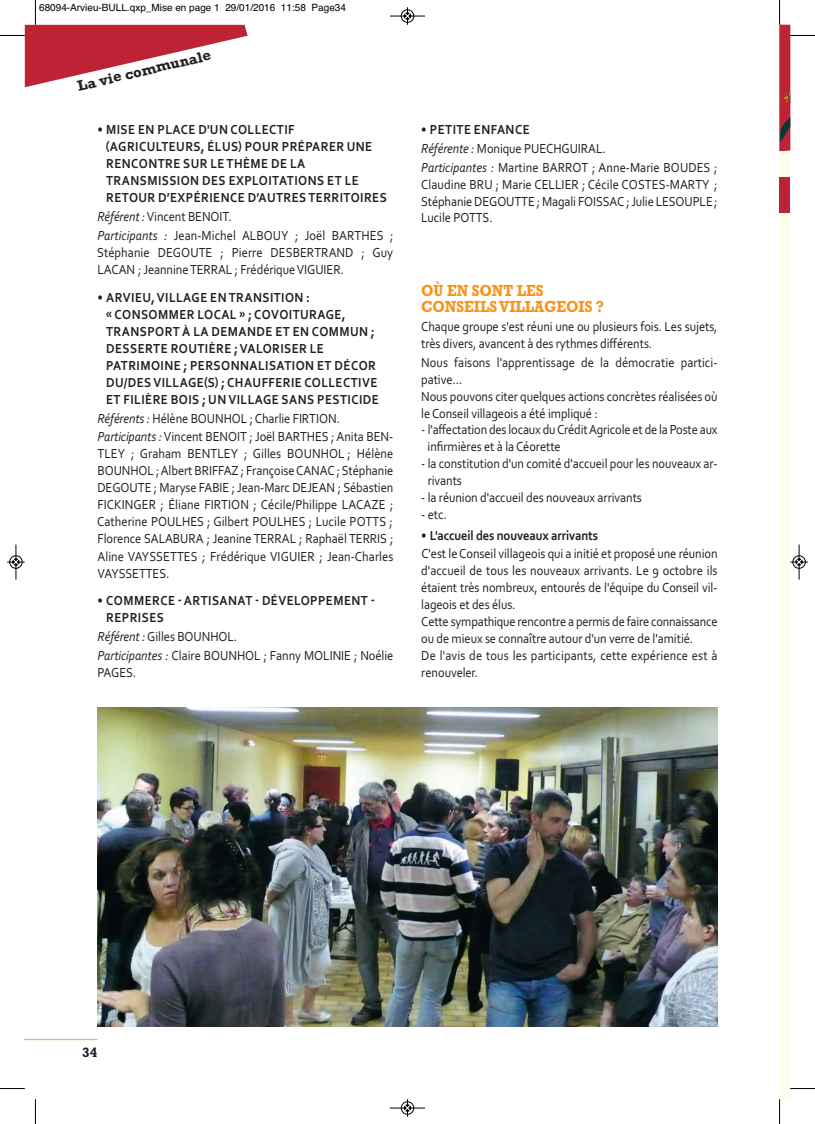
<style>
.page{position:relative;width:815px;height:1124px;background:#fff}
.page>*{position:absolute;margin:0;border:0;box-sizing:border-box;transform-origin:0 0}
.t1{font:700 16.25px/16.9px "Rockwell";letter-spacing:-.005em;color:#f7931d;scale:.9 1}
.t2{font:700 15px "Rockwell";color:#231f20}
.t3{font:13.75px/16.9px "Corbel";letter-spacing:-.005em;color:#231f20;scale:.9 1}
.t4{font:700 13.75px/17px "Corbel";letter-spacing:.035em;color:#231f20;scale:.9 1}
.t5{font:700 13.75px "Rockwell";color:#231f20}
.t6{font:10px "Helvetica";color:#000}
.s1{font-style:italic}
.s2{font-weight:700}
</style>
<div class="page">
<div style="left:780px;top:25px;width:10px;height:1073px;background:#fdfdec"></div>
<hr style="left:25px;top:1038px;width:72px;height:1px;background:#bcd646">
<img style="left:97px;top:707px;width:621px;height:319px">
<div style="left:780px;top:177px;width:10px;height:36px;background:#bd2335"></div>
<svg style="left:0;top:0;width:248px;height:87px"></svg>
<svg style="left:779px;top:0;width:36px;height:151px"></svg>
<svg style="left:35px;top:1099px;width:1px;height:24px"></svg>
<svg style="left:0;top:1088px;width:25px;height:1px"></svg>
<svg style="left:779px;top:1098px;width:1px;height:25px"></svg>
<svg style="left:790px;top:1088px;width:25px;height:1px"></svg>
<div style="left:401px;top:9px;width:13px;height:14px;border:1px solid #fff;border-radius:50%"></div>
<hr style="left:390px;top:16px;width:35px;height:1px;background:#000">
<div style="left:401px;top:10px;width:13px;height:12px;border:1px solid #000;border-radius:50%"></div>
<svg style="left:404px;top:7px;width:7px;height:18px"></svg>
<hr style="left:390px;top:1107px;width:35px;height:1px;background:#000">
<div style="left:401px;top:1101px;width:13px;height:13px;border:1px solid #000;border-radius:50%"></div>
<svg style="left:404px;top:1099px;width:7px;height:17px"></svg>
<div style="left:9px;top:555px;width:14px;height:13px;border:1px solid #fff;border-radius:50%"></div>
<hr style="left:16px;top:544px;width:1px;height:35px;background:#000">
<div style="left:10px;top:555px;width:12px;height:13px;border:1px solid #000;border-radius:50%"></div>
<svg style="left:7px;top:558px;width:18px;height:7px"></svg>
<div style="left:792px;top:555px;width:14px;height:13px;border:1px solid #fff;border-radius:50%"></div>
<hr style="left:799px;top:544px;width:1px;height:35px;background:#000">
<div style="left:793px;top:555px;width:12px;height:13px;border:1px solid #000;border-radius:50%"></div>
<svg style="left:790px;top:558px;width:18px;height:7px"></svg>
<p class="t6" style="left:39px;top:2px;width:308px">68094-Arvieu-BULL.qxp_Mise en page 1 29/01/2016 11:58 Page34</p>
<p class="t2" style="left:76px;top:77px;width:138px;rotate:-13deg">La vie communale</p>
<p class="t4" style="left:106px;top:121px;width:314px;text-indent:-8px">• MISE EN PLACE D'UN COLLECTIF (AGRICULTEURS, ÉLUS) POUR PRÉPARER UNE RENCONTRE SUR LE THÈME DE LA TRANSMISSION DES EXPLOITATIONS ET LE RETOUR D’EXPÉRIENCE D’AUTRES TERRITOIRES</p>
<p class="t3" style="left:97px;top:207px;width:330px;line-height:18.8px"><span class="s1">Référent :</span>Vincent BENOIT.<br><span class="s1">Participants :</span> Jean-Michel ALBOUY ; Joël BARTHES ;</p>
<p class="t3" style="left:97px;top:244px;width:330px">Stéphanie DEGOUTE ; Pierre DESBERTRAND ; Guy<br>LACAN ; Jeannine TERRAL ; Frédérique VIGUIER.</p>
<p class="t4" style="left:106px;top:288px;width:305px;text-indent:-8px">• ARVIEU, VILLAGE EN TRANSITION :<br>« CONSOMMER LOCAL » ; COVOITURAGE, TRANSPORT À LA DEMANDE ET EN COMMUN ; DESSERTE ROUTIÈRE ; VALORISER LE PATRIMOINE ; PERSONNALISATION ET DÉCOR DU/DES VILLAGE(S) ; CHAUFFERIE COLLECTIVE ET FILIÈRE BOIS ; UN VILLAGE SANS PESTICIDE</p>
<p class="t3" style="left:97px;top:408px;width:330px;line-height:18.8px"><span class="s1">Référents :</span> Hélène BOUNHOL ; Charlie FIRTION.<br><span class="s1">Participants :</span>Vincent BENOIT ; Joël BARTHES ; Anita BEN-</p>
<p class="t3" style="left:97px;top:445px;width:331px;text-align:justify">TLEY ; Graham BENTLEY ; Gilles BOUNHOL ; Hélène BOUNHOL ; Albert BRIFFAZ ; Françoise CANAC ; Stéphanie DEGOUTE ; Maryse FABIE ; Jean-Marc DEJEAN ; Sébastien FICKINGER ; Éliane FIRTION ; Cécile/Philippe LACAZE ; Catherine POULHES ; Gilbert POULHES ; Lucile POTTS ; Florence SALABURA ; Jeanine TERRAL ; Raphaël TERRIS ; Aline VAYSSETTES ; Frédérique VIGUIER ; Jean-Charles VAYSSETTES.</p>
<p class="t4" style="left:106px;top:592px;width:300px;text-indent:-9px">• COMMERCE - ARTISANAT - DÉVELOPPEMENT -<br>REPRISES</p>
<p class="t3" style="left:98px;top:626px;width:330px;line-height:18.8px"><span class="s1">Référent :</span> Gilles BOUNHOL.<br><span class="s1">Participantes :</span> Claire BOUNHOL ; Fanny MOLINIE ; Noélie</p>
<p class="t3" style="left:98px;top:663px;width:44px">PAGES.</p>
<p class="t3" style="left:421px;top:120px;width:331px;line-height:18.6px"><span class="s2">• PETITE ENFANCE<br></span><span class="s1">Référente :</span> Monique PUECHGUIRAL.<br><span class="s1">Participantes :</span> Martine BARROT ; Anne-Marie BOUDES ;</p>
<p class="t3" style="left:421px;top:175px;width:331px;text-align:justify">Claudine BRU ; Marie CELLIER ; Cécile COSTES-MARTY ; Stéphanie DEGOUTTE ; Magali FOISSAC ; Julie LESOUPLE ; Lucile POTTS.</p>
<p class="t1" style="left:421px;top:281px;width:205px">OÙ EN SONT LES<br>CONSEILS VILLAGEOIS ?</p>
<p class="t3" style="left:421px;top:318px;width:331px">Chaque groupe s'est réuni une ou plusieurs fois. Les sujets, très divers, avancent à des rythmes différents.</p>
<p class="t3" style="left:421px;top:353px;width:331px">Nous faisons l'apprentissage de la démocratie partici - pative…<br>Nous pouvons citer quelques actions concrètes réalisées où le Conseil villageois a été impliqué :</p>
<p class="t3" style="left:428px;top:421px;width:324px;text-indent:-6px">- l'affectation des locaux du Crédit Agricole et de la Poste aux infirmières et à la Céorette</p>
<p class="t3" style="left:428px;top:455px;width:324px;text-indent:-6px">- la constitution d'un comité d'accueil pour les nouveaux ar&shy;rivants</p>
<p class="t3" style="left:421px;top:489px;width:247px">- la réunion d'accueil des nouveaux arrivants</p>
<p class="t3" style="left:421px;top:506px;width:30px">- etc.</p>
<p class="t4" style="left:421px;top:526px;width:198px">• L'ACCUEIL DES NOUVEAUX ARRIVANTS</p>
<p class="t3" style="left:421px;top:545px;width:331px">C'est le Conseil villageois qui a initié et proposé une réunion d'accueil de tous les nouveaux arrivants. Le 9 octobre ils étaient très nombreux, entourés de l'équipe du Conseil vil&shy;lageois et des élus.<br>Cette sympathique rencontre a permis de faire connaissance ou de mieux se connaître autour d'un verre de l'amitié.<br>De l'avis de tous les participants, cette expérience est à renouveler.</p>
<p class="t5" style="left:82px;top:1043px;width:17px">34</p>
</div>
